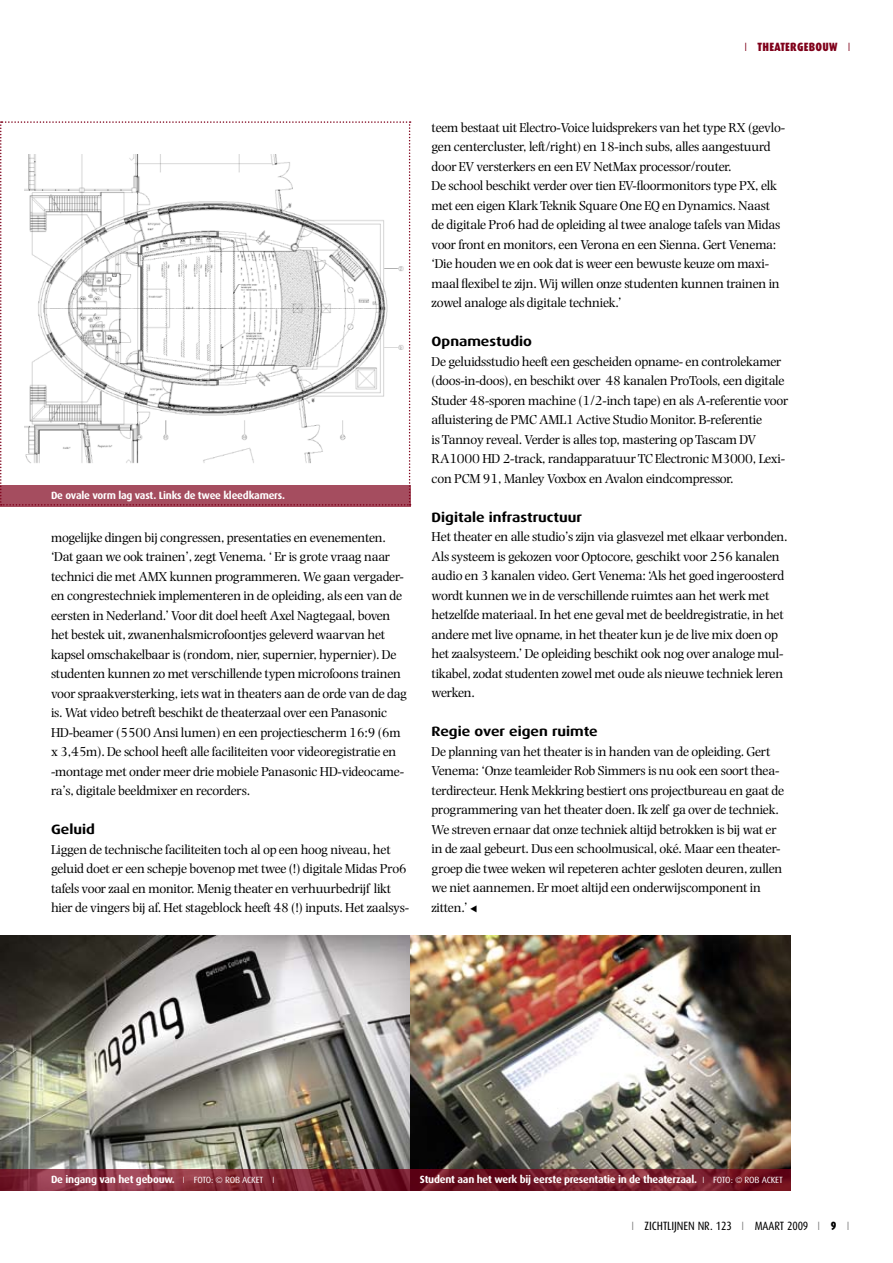
<style>
.page{position:relative;width:893px;height:1263px;background:#fff}
.page>*{position:absolute;margin:0;border:0;box-sizing:border-box;transform-origin:0 0}
.t1{font:13.5px/19.5px "Photina";letter-spacing:-.02em;color:#000}
.t2{font:700 13.5px "Dax Wide";color:#000}
.t3{font:12px "Dax Condensed";letter-spacing:-.005em;color:#000}
.t4{font:900 12px "Dax Condensed";color:#7f001a}
.t5{font:700 10.5px "Dax";letter-spacing:-.02em;color:#fff}
.s1{font-weight:300}
.s2{font-family:"European Pi Three";font-size:9px}
.s3{font-family:"Dax Condensed";font-weight:300;font-size:9px}
.s4{font-weight:400;font-size:9px}
.s5{font-weight:300;color:#7c7c7c}
.s6{font-weight:900}
</style>
<div class="page">
<svg style="left:0;top:121px;width:411px;height:385px"></svg>
<img style="left:0;top:936px;width:410px;height:255px">
<img style="left:410px;top:936px;width:381px;height:255px">
<div style="left:0;top:485px;width:410px;height:21px;background:#a54d5f"></div>
<svg style="left:0;top:1169px;width:791px;height:21px;background:#7c2332"></svg>
<p class="t4" style="left:744px;top:40px;width:25px"><span class="s1">I</span> THEATER</p>
<p class="t4" style="left:797px;top:40px;width:55px">GEBOUW <span class="s1">I</span></p>
<p class="t5" style="left:51px;top:489px;width:236px">De ovale vorm lag vast. Links de twee kleedkamers.</p>
<p class="t1" style="left:51px;top:527px;width:358px">mogelijke dingen bij congressen, presentaties en evenementen. ‘Dat gaan we ook trainen’, zegt Venema. ‘ Er is grote vraag naar technici die met AMX kunnen programmeren. We gaan vergader&shy;en congrestechniek implementeren in de opleiding, als een van de eersten in Nederland.’ Voor dit doel heeft Axel Nagtegaal, boven het bestek uit, zwanenhalsmicrofoontjes geleverd waarvan het kapsel omschakelbaar is (rondom, nier, supernier, hypernier). De studenten kunnen zo met verschillende typen microfoons trainen voor spraakversterking, iets wat in theaters aan de orde van de dag is. Wat video betreft beschikt de theaterzaal over een Panasonic HD-beamer (5500 Ansi lumen) en een projectiescherm 16:9 (6m x 3,45m). De school heeft alle faciliteiten voor videoregistratie en -montage met onder meer drie mobiele Panasonic HD-videocame&shy;ra’s, digitale beeldmixer en recorders.</p>
<p class="t2" style="left:51px;top:822px;width:45px">Geluid</p>
<p class="t1" style="left:51px;top:839px;width:360px">Liggen de technische faciliteiten toch al op een hoog niveau, het geluid doet er een schepje bovenop met twee (!) digitale Midas Pro6 tafels voor zaal en monitor. Menig theater en verhuurbedrijf likt hier de vingers bij af. Het stageblock heeft 48 (!) inputs. Het zaalsys-</p>
<p class="t1" style="left:432px;top:118px;width:355px">teem bestaat uit Electro-Voice luidsprekers van het type RX (gevlo&shy;gen centercluster, left/right) en 18-inch subs, alles aangestuurd door EV versterkers en een EV NetMax processor/router.<br>De school beschikt verder over tien EV-floormonitors type PX, elk met een eigen Klark Teknik Square One EQ en Dynamics. Naast de digitale Pro6 had de opleiding al twee analoge tafels van Midas voor front en monitors, een Verona en een Sienna. Gert Venema: ‘Die houden we en ook dat is weer een bewuste keuze om maxi&shy;maal flexibel te zijn. Wij willen onze studenten kunnen trainen in zowel analoge als digitale techniek.’</p>
<p class="t2" style="left:432px;top:334px;width:102px">Opnamestudio</p>
<p class="t1" style="left:432px;top:352px;width:358px">De geluidsstudio heeft een gescheiden opname- en controlekamer (doos-in-doos), en beschikt over 48 kanalen ProTools, een digitale Studer 48-sporen machine (1/2-inch tape) en als A-referentie voor afluistering de PMC AML1 Active Studio Monitor. B-referentie<br>is Tannoy reveal. Verder is alles top, mastering op Tascam DV RA1000 HD 2-track, randapparatuur TC Electronic M3000, Lexi&shy;con PCM 91, Manley Voxbox en Avalon eindcompressor.</p>
<p class="t2" style="left:432px;top:509px;width:152px">Digitale infrastructuur</p>
<p class="t1" style="left:432px;top:527px;width:358px">Het theater en alle studio’s zijn via glasvezel met elkaar verbonden.<br>Als systeem is gekozen voor Optocore, geschikt voor 256 kanalen audio en 3 kanalen video. Gert Venema: ‘Als het goed ingeroosterd wordt kunnen we in de verschillende ruimtes aan het werk met hetzelfde materiaal. In het ene geval met de beeldregistratie, in het andere met live opname, in het theater kun je de live mix doen op het zaalsysteem.’ De opleiding beschikt ook nog over analoge mul&shy;tikabel, zodat studenten zowel met oude als nieuwe techniek leren werken.</p>
<p class="t2" style="left:432px;top:724px;width:168px">Regie over eigen ruimte</p>
<p class="t1" style="left:432px;top:742px;width:354px">De planning van het theater is in handen van de opleiding. Gert Venema: ‘Onze teamleider Rob Simmers is nu ook een soort thea&shy;terdirecteur. Henk Mekkring bestiert ons projectbureau en gaat de programmering van het theater doen. Ik zelf ga over de techniek.<br>We streven ernaar dat onze techniek altijd betrokken is bij wat er in de zaal gebeurt. Dus een schoolmusical, oké. Maar een theater&shy;groep die twee weken wil repeteren achter gesloten deuren, zullen we niet aannemen. Er moet altijd een onderwijscomponent in zitten.’ <span class="s2">f</span></p>
<p class="t5" style="left:51px;top:1173px;width:225px">De ingang van het gebouw. <span class="s3">I</span> <span class="s4">FOTO: © ROB ACKET</span> <span class="s3">I</span></p>
<p class="t5" style="left:420px;top:1173px;width:375px">Student aan het werk bij eerste presentatie in de theaterzaal. <span class="s3">I</span> <span class="s4">FOTO: © ROB ACKET</span> <span class="s3">I</span></p>
<p class="t3" style="left:631px;top:1219px;width:23px"><span class="s5">I</span> ZICHTLI</p>
<p class="t3" style="left:674px;top:1219px;width:10px">JNEN</p>
<p class="t3" style="left:698px;top:1219px;width:153px">NR. 123 <span class="s5">I</span> MAART 2009 <span class="s5">I</span> <span class="s6">9</span> <span class="s5">I</span></p>
</div>
